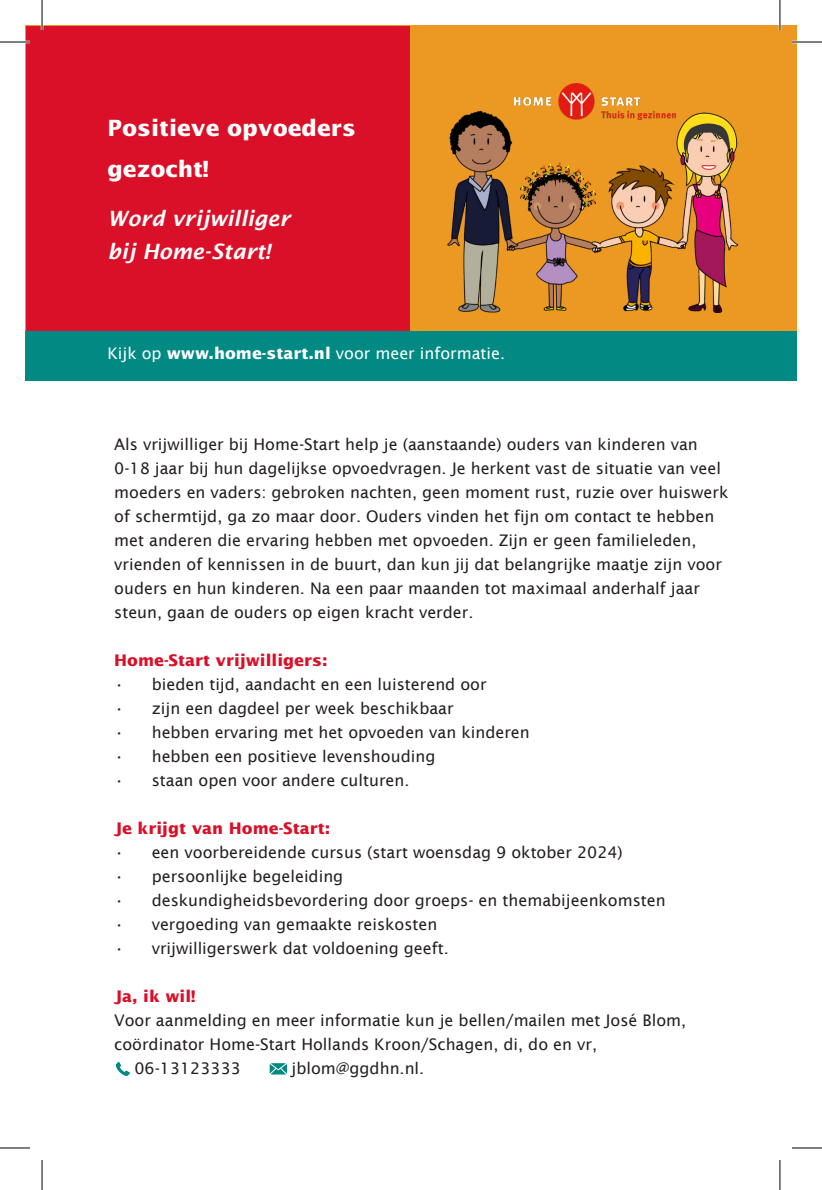
<style>
.page{position:relative;width:822px;height:1190px;background:#fff}
.page>*{position:absolute;margin:0;border:0;box-sizing:border-box;transform-origin:0 0}
.t1{font:700 22.4px/41px "Lucida Sans";color:#fff}
.t2{font:italic 600 21.2px "Lucida Sans";color:#fff}
.t3{font:16px/24px "Lucida Sans";color:#231f20}
.t4{font:700 16px "Lucida Sans";color:#da1028}
.t5{font:16px "Lucida Sans";color:#fff}
.s1{font-weight:700}
</style>
<div class="page">
<div style="left:25px;top:25px;width:771px;height:307px;background:#ec9924"></div>
<div style="left:26px;top:26px;width:384px;height:305px;background:#da1028"></div>
<svg style="left:269px;top:1063px;width:18px;height:11px"></svg>
<svg style="left:116px;top:1061px;width:14px;height:15px"></svg>
<img style="left:447px;top:110px;width:292px;height:203px">
<div style="left:25px;top:331px;width:771px;height:49px;background:#008a83"></div>
<img style="left:514px;top:83px;width:161px;height:37px">
<hr style="left:0;top:41px;width:30px;height:2px;background:#fff">
<hr style="left:791px;top:41px;width:30px;height:2px;background:#fff">
<hr style="left:41px;top:0;width:2px;height:30px;background:#fff">
<hr style="left:778px;top:0;width:2px;height:30px;background:#fff">
<hr style="left:0;top:42px;width:30px;height:1px;background:#000">
<hr style="left:791px;top:42px;width:30px;height:1px;background:#000">
<hr style="left:0;top:1147px;width:30px;height:1px;background:#000">
<hr style="left:791px;top:1147px;width:30px;height:1px;background:#000">
<hr style="left:42px;top:0;width:1px;height:30px;background:#000">
<hr style="left:42px;top:1160px;width:1px;height:30px;background:#000">
<hr style="left:779px;top:0;width:1px;height:30px;background:#000">
<hr style="left:779px;top:1160px;width:1px;height:30px;background:#000">
<p class="t1" style="left:107px;top:108px;width:250px">Positieve opvoeders gezocht!</p>
<p class="t2" style="left:107px;top:206px;width:184px">Word vrijwilliger</p>
<p class="t2" style="left:107px;top:239px;width:164px">bij Home-Start!</p>
<p class="t5" style="left:107px;top:344px;width:399px">Kijk op <span class="s1">www.home-start.nl</span> voor meer informatie.</p>
<p class="t3" style="left:114px;top:432px;width:615px">Als vrijwilliger bij Home-Start help je (aanstaande) ouders van kinderen van 0-18 jaar bij hun dagelijkse opvoedvragen. Je herkent vast de situatie van veel moeders en vaders: gebroken nachten, geen moment rust, ruzie over huiswerk of schermtijd, ga zo maar door. Ouders vinden het fijn om contact te hebben met anderen die ervaring hebben met opvoeden. Zijn er geen familieleden, vrienden of kennissen in de buurt, dan kun jij dat belangrijke maatje zijn voor ouders en hun kinderen. Na een paar maanden tot maximaal anderhalf jaar steun, gaan de ouders op eigen kracht verder.</p>
<p class="t4" style="left:114px;top:651px;width:215px">Home-Start vrijwilligers:</p>
<p class="t3" style="left:114px;top:672px;width:374px">• bieden tijd, aandacht en een luisterend oor</p>
<p class="t3" style="left:114px;top:696px;width:341px">• zijn een dagdeel per week beschikbaar</p>
<p class="t3" style="left:114px;top:720px;width:417px">• hebben ervaring met het opvoeden van kinderen</p>
<p class="t3" style="left:114px;top:744px;width:322px">• hebben een positieve levenshouding</p>
<p class="t3" style="left:114px;top:768px;width:296px">• staan open voor andere culturen.</p>
<p class="t4" style="left:114px;top:819px;width:217px">Je krijgt van Home-Start:</p>
<p class="t3" style="left:114px;top:840px;width:509px">• een voorbereidende cursus (start woensdag 9 oktober 2024)</p>
<p class="t3" style="left:114px;top:864px;width:230px">• persoonlijke begeleiding</p>
<p class="t3" style="left:114px;top:888px;width:552px">• deskundigheidsbevordering door groeps- en themabijeenkomsten</p>
<p class="t3" style="left:114px;top:912px;width:324px">• vergoeding van gemaakte reiskosten</p>
<p class="t3" style="left:114px;top:936px;width:336px">• vrijwilligerswerk dat voldoening geeft.</p>
<p class="t4" style="left:114px;top:987px;width:83px">Ja, ik wil!</p>
<p class="t3" style="left:114px;top:1008px;width:573px">Voor aanmelding en meer informatie kun je bellen/mailen met José Blom,</p>
<p class="t3" style="left:114px;top:1032px;width:484px">coördinator Home-Start Hollands Kroon/Schagen, di, do en vr,</p>
<p class="t3" style="left:134px;top:1056px;width:108px">06-13123333</p>
<p class="t3" style="left:291px;top:1056px;width:134px">jblom@ggdhn.nl.</p>
</div>
